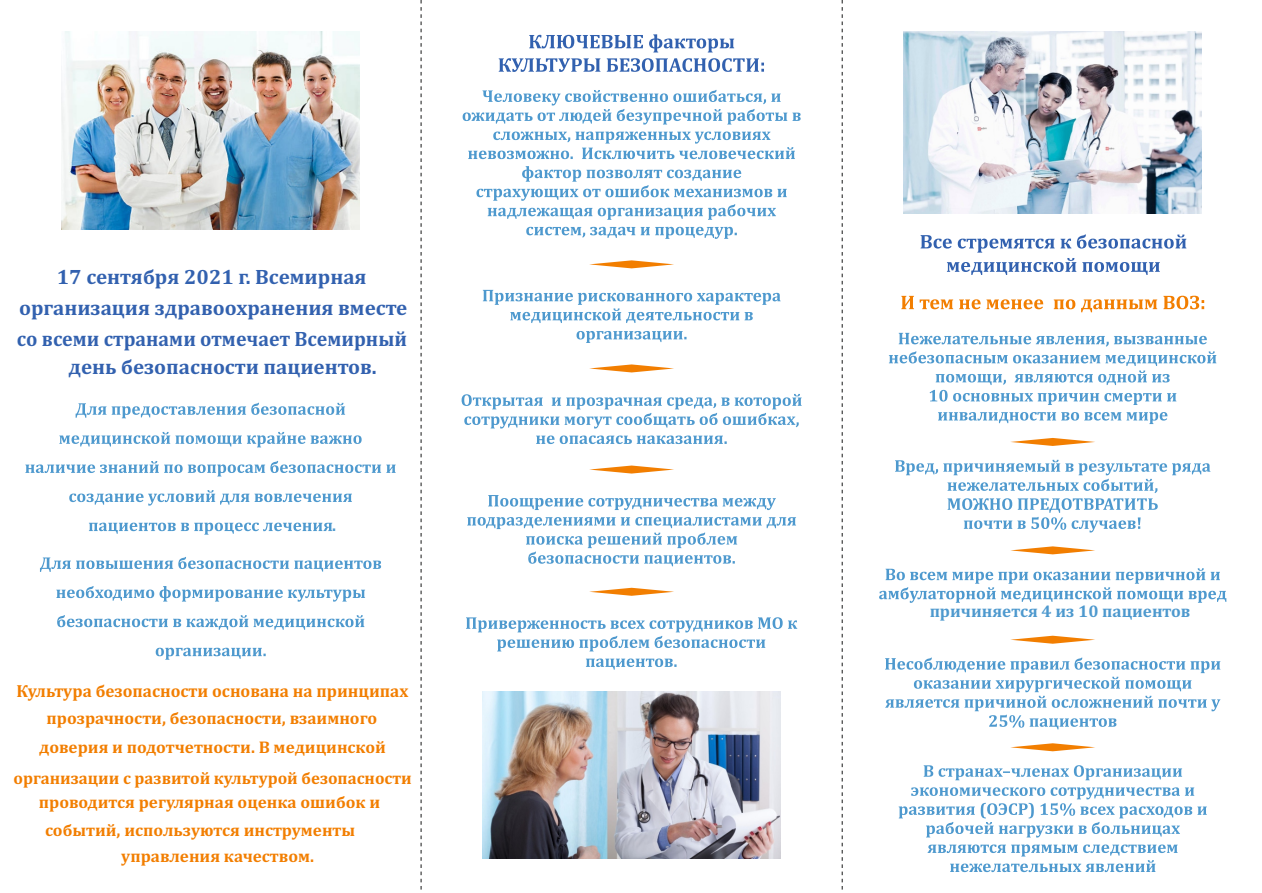
<style>
.page{position:relative;width:1262px;height:893px;background:#fff}
.page>*{position:absolute;margin:0;border:0;box-sizing:border-box;transform-origin:0 0}
.t1{font:700 21px/31px "Cambria";color:#3261af;text-align:center}
.t2{font:700 17.7px "Cambria";color:#f27e00}
.t3{font:700 17.1px/29.1px "Cambria";color:#f27e00;text-align:center}
.t4{font:700 17.1px "Cambria";color:#4e99ce}
</style>
<div class="page">
<img style="left:904px;top:31px;width:297px;height:183px">
<img style="left:62px;top:31px;width:297px;height:199px">
<img style="left:483px;top:691px;width:297px;height:167px">
<svg style="left:499px;top:34px;width:265px;height:38px"></svg>
<svg style="left:920px;top:234px;width:266px;height:41px"></svg>
<svg style="left:901px;top:296px;width:303px;height:16px"></svg>
<svg style="left:25px;top:403px;width:371px;height:131px"></svg>
<svg style="left:462px;top:90px;width:338px;height:149px"></svg>
<svg style="left:467px;top:495px;width:329px;height:71px"></svg>
<svg style="left:483px;top:290px;width:297px;height:53px"></svg>
<svg style="left:895px;top:460px;width:315px;height:72px"></svg>
<svg style="left:461px;top:394px;width:340px;height:50px"></svg>
<svg style="left:466px;top:617px;width:331px;height:52px"></svg>
<svg style="left:589px;top:260px;width:85px;height:8px"></svg>
<svg style="left:589px;top:364px;width:85px;height:8px"></svg>
<svg style="left:589px;top:465px;width:85px;height:8px"></svg>
<svg style="left:589px;top:587px;width:85px;height:8px"></svg>
<svg style="left:1010px;top:743px;width:85px;height:8px"></svg>
<svg style="left:1010px;top:635px;width:85px;height:8px"></svg>
<svg style="left:1010px;top:546px;width:85px;height:8px"></svg>
<svg style="left:1010px;top:438px;width:85px;height:8px"></svg>
<svg style="left:889px;top:333px;width:327px;height:91px"></svg>
<svg style="left:898px;top:765px;width:308px;height:107px"></svg>
<svg style="left:885px;top:657px;width:335px;height:72px"></svg>
<svg style="left:879px;top:568px;width:347px;height:35px"></svg>
<svg style="left:40px;top:557px;width:341px;height:102px"></svg>
<svg style="left:421px;top:0;width:1px;height:890px"></svg>
<svg style="left:842px;top:0;width:1px;height:890px"></svg>
<p class="t1" style="left:17px;top:262px;width:392px">17 сентября 2021 г. Всемирная организация здравоохранения вместе со всеми странами отмечает Всемирный</p>
<p class="t1" style="left:68px;top:352px;width:310px">день безопасности пациентов.</p>
<p class="t4" style="left:332px;top:517px;width:5px">.</p>
<p class="t2" style="left:16px;top:683px;width:393px">Культура безопасности основана на принципах</p>
<p class="t3" style="left:39px;top:704px;width:348px">прозрачности, безопасности, взаимного доверия и подотчетности. В медицинской</p>
<p class="t3" style="left:39px;top:788px;width:343px">проводится регулярная оценка ошибок и</p>
<p class="t3" style="left:45px;top:816px;width:312px">событий, используются инструменты</p>
<p class="t3" style="left:121px;top:843px;width:194px">управления качеством.</p>
<p class="t3" style="left:14px;top:764px;width:400px">организации с развитой культурой безопасности</p>
<p class="t4" style="left:929px;top:603px;width:262px">причиняется 4 из 10 пациентов</p>
</div>
